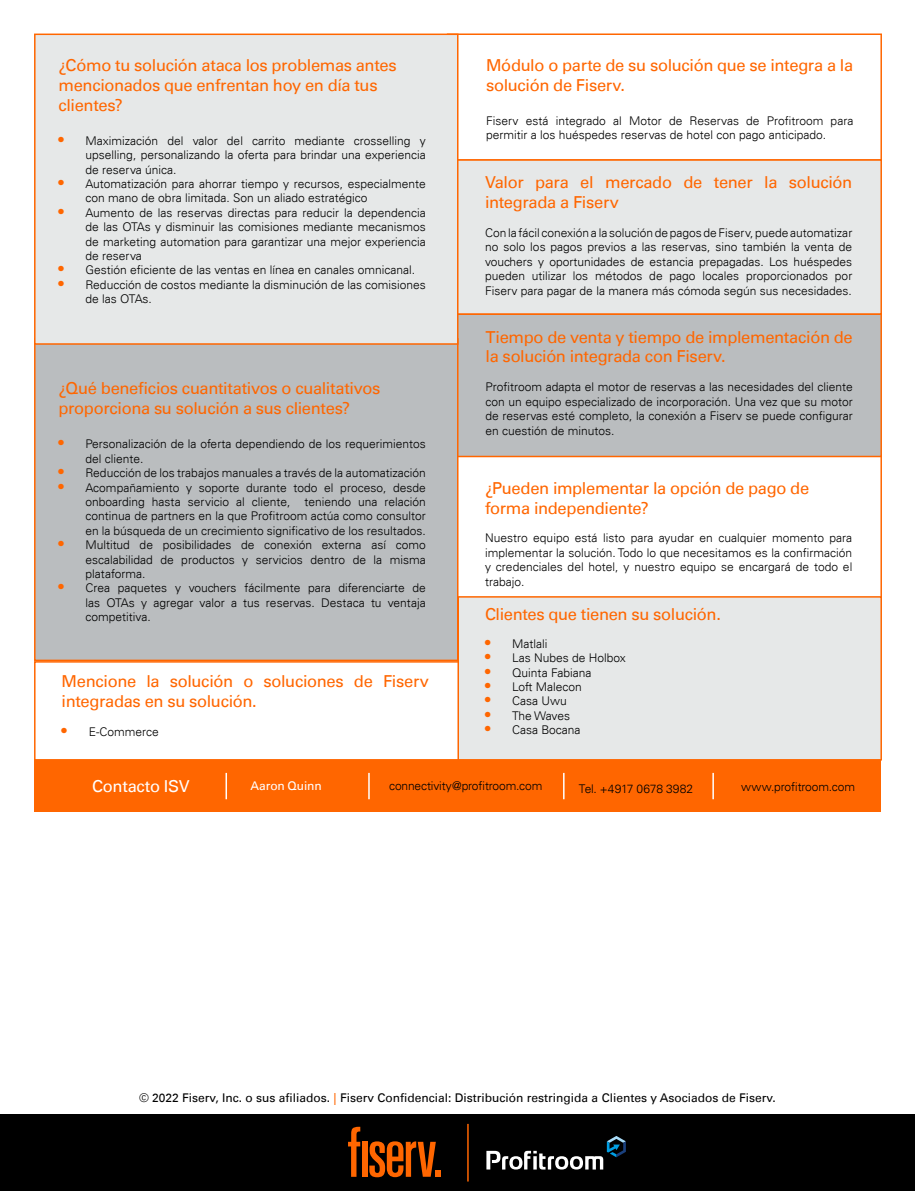
<style>
.page{position:relative;width:915px;height:1191px;background:#fff}
.page>*{position:absolute;margin:0;border:0;box-sizing:border-box;transform-origin:0 0}
.t1{font:16.5px/19.8px "Univers For Fiserv 55";letter-spacing:-.02em;color:#f60}
.t2{font:16.5px "Univers For Fiserv 55";letter-spacing:-.02em;color:#fff}
.t3{font:300 12px/14.4px "Univers For Fiserv 45";color:#000;text-align:justify}
.t4{font:12px "Univers For Fiserv 55";color:#000}
.t5{font:12px "Univers For Fiserv 55";letter-spacing:-.015em;color:#fff}
.t6{font:300 12px "Univers For Fiserv 45";letter-spacing:-.02em;color:#000}
.s1{font-family:"Univers For Fiserv 65";font-weight:700;font-size:15px;color:#f60}
.s2{color:#f60}
</style>
<div class="page">
<div style="left:34px;top:661px;width:429px;height:99px;background:#fff;border:2px solid #f60"></div>
<div style="left:452px;top:313px;width:429px;height:144px;background:#babdbf;border:2px solid #f60"></div>
<div style="left:452px;top:159px;width:429px;height:156px;background:#e6e8e8;border:2px solid #f60"></div>
<div style="left:457px;top:596px;width:424px;height:164px;background:#e6e8e8;border:2px solid #f60"></div>
<div style="left:446px;top:33px;width:435px;height:128px;background:#fff;border:2px solid #f60"></div>
<div style="left:34px;top:338px;width:424px;height:323px;background:#babdbf;border:2px solid #f60"></div>
<div style="left:34px;top:34px;width:424px;height:311px;background:#e6e8e8;border:2px solid #f60"></div>
<div style="left:34px;top:760px;width:846px;height:51px;background:#f60"></div>
<hr style="left:225px;top:773px;width:2px;height:26px;background:#fff">
<svg style="left:563px;top:773px;width:1px;height:26px"></svg>
<svg style="left:712px;top:773px;width:1px;height:26px"></svg>
<svg style="left:368px;top:773px;width:1px;height:26px"></svg>
<div style="left:0;top:1114px;width:914px;height:77px;background:#000"></div>
<svg style="left:348px;top:1126px;width:12px;height:50px"></svg>
<div style="left:362px;top:1141px;width:5px;height:35px;background:#f60"></div>
<svg style="left:369px;top:1141px;width:72px;height:36px"></svg>
<hr style="left:467px;top:1123px;width:1px;height:58px;background:#f60">
<svg style="left:486px;top:1136px;width:139px;height:33px"></svg>
<h1 class="t1" style="left:58px;top:55px;width:339px">¿Cómo tu solución ataca los problemas antes mencionados que enfrentan hoy en día tus clientes?</h1>
<p class="t3" style="left:85px;top:133px;width:341px;text-indent:-27px"><span class="s1">•</span> Maximización del valor del carrito mediante crosselling y upselling, personalizando la oferta para brindar una experiencia de reserva única.</p>
<p class="t3" style="left:85px;top:176px;width:341px;text-indent:-27px"><span class="s1">•</span> Automatización para ahorrar tiempo y recursos, especialmente con mano de obra limitada. Son un aliado estratégico</p>
<p class="t3" style="left:85px;top:205px;width:341px;text-indent:-27px"><span class="s1">•</span> Aumento de las reservas directas para reducir la dependencia de las OTAs y disminuir las comisiones mediante mecanismos de marketing automation para garantizar una mejor experiencia de reserva</p>
<p class="t3" style="left:58px;top:263px;width:358px"><span class="s1">•</span> Gestión eficiente de las ventas en línea en canales omnicanal.</p>
<p class="t3" style="left:85px;top:277px;width:341px;text-indent:-27px"><span class="s1">•</span> Reducción de costos mediante la disminución de las comisiones de las OTAs.</p>
<h1 class="t1" style="left:58px;top:379px;width:323px">¿Qué beneficios cuantitativos o cualitativos proporciona su solución a sus clientes?</h1>
<p class="t3" style="left:85px;top:437px;width:341px;text-indent:-27px"><span class="s1">•</span> Personalización de la oferta dependiendo de los requerimientos del cliente.</p>
<p class="t3" style="left:58px;top:466px;width:368px"><span class="s1">•</span> Reducción de los trabajos manuales a través de la automatización</p>
<p class="t3" style="left:85px;top:480px;width:341px;text-indent:-27px"><span class="s1">•</span> Acompañamiento y soporte durante todo el proceso, desde onboarding hasta servicio al cliente, teniendo una relación continua de partners en la que Profitroom actúa como consultor en la búsqueda de un crecimiento significativo de los resultados.</p>
<p class="t3" style="left:85px;top:538px;width:341px;text-indent:-27px"><span class="s1">•</span> Multitud de posibilidades de conexión externa así como escalabilidad de productos y servicios dentro de la misma plataforma.</p>
<p class="t3" style="left:85px;top:581px;width:341px;text-indent:-27px"><span class="s1">•</span> Crea paquetes y vouchers fácilmente para diferenciarte de las OTAs y agregar valor a tus reservas. Destaca tu ventaja competitiva.</p>
<h1 class="t1" style="left:62px;top:671px;width:368px">Mencione la solución o soluciones de Fiserv integradas en su solución.</h1>
<p class="t3" style="left:62px;top:724px;width:99px"><span class="s1">•</span> E-Commerce</p>
<h1 class="t1" style="left:486px;top:55px;width:368px">Módulo o parte de su solución que se integra a la solución de Fiserv.</h1>
<p class="t3" style="left:486px;top:113px;width:368px">Fiserv está integrado al Motor de Reservas de Profitroom para permitir a los huéspedes reservas de hotel con pago anticipado.</p>
<h1 class="t1" style="left:485px;top:173px;width:368px">Valor para el mercado de tener la solución integrada a Fiserv</h1>
<p class="t3" style="left:485px;top:225px;width:368px">Con la fácil conexión a la solución de pagos de Fiserv, puede automatizar no solo los pagos previos a las reservas, sino también la venta de vouchers y oportunidades de estancia prepagadas. Los huéspedes pueden utilizar los métodos de pago locales proporcionados por Fiserv para pagar de la manera más cómoda según sus necesidades.</p>
<h1 class="t1" style="left:485px;top:327px;width:368px">Tiempo de venta y tiempo de implementación de la solución integrada con Fiserv.</h1>
<p class="t3" style="left:485px;top:380px;width:368px">Profitroom adapta el motor de reservas a las necesidades del cliente con un equipo especializado de incorporación. Una vez que su motor de reservas esté completo, la conexión a Fiserv se puede configurar en cuestión de minutos.</p>
<h1 class="t1" style="left:485px;top:478px;width:325px">¿Pueden implementar la opción de pago de forma independiente?</h1>
<p class="t3" style="left:485px;top:531px;width:368px">Nuestro equipo está listo para ayudar en cualquier momento para implementar la solución. Todo lo que necesitamos es la confirmación y credenciales del hotel, y nuestro equipo se encargará de todo el trabajo.</p>
<h1 class="t1" style="left:485px;top:604px;width:237px">Clientes que tienen su solución.</h1>
<p class="t3" style="left:485px;top:636px;width:64px"><span class="s1">•</span> Matlali</p>
<p class="t3" style="left:485px;top:651px;width:142px"><span class="s1">•</span> Las Nubes de Holbox</p>
<p class="t3" style="left:485px;top:665px;width:108px"><span class="s1">•</span> Quinta Fabiana</p>
<p class="t3" style="left:485px;top:679px;width:98px"><span class="s1">•</span> Loft Malecon</p>
<p class="t3" style="left:485px;top:694px;width:83px"><span class="s1">•</span> Casa Uwu</p>
<p class="t6" style="left:485px;top:708px;width:86px"><span class="s1">•</span> The Waves</p>
<p class="t3" style="left:485px;top:723px;width:97px"><span class="s1">•</span> Casa Bocana</p>
<h1 class="t2" style="left:92px;top:776px;width:99px">Contacto ISV</h1>
<p class="t5" style="left:250px;top:779px;width:73px">Aaron Quinn</p>
<p class="t3" style="left:389px;top:779px;width:155px">connectivity@profitroom.com</p>
<p class="t3" style="left:578px;top:781px;width:116px">Tel. +4917 0678 3982</p>
<p class="t3" style="left:741px;top:779px;width:115px">www.profitroom.com</p>
<p class="t4" style="left:139px;top:1090px;width:638px">© 2022 Fiserv, Inc. o sus afiliados. <span class="s2">|</span> Fiserv Confidencial: Distribución restringida a Clientes y Asociados de Fiserv.</p>
</div>
